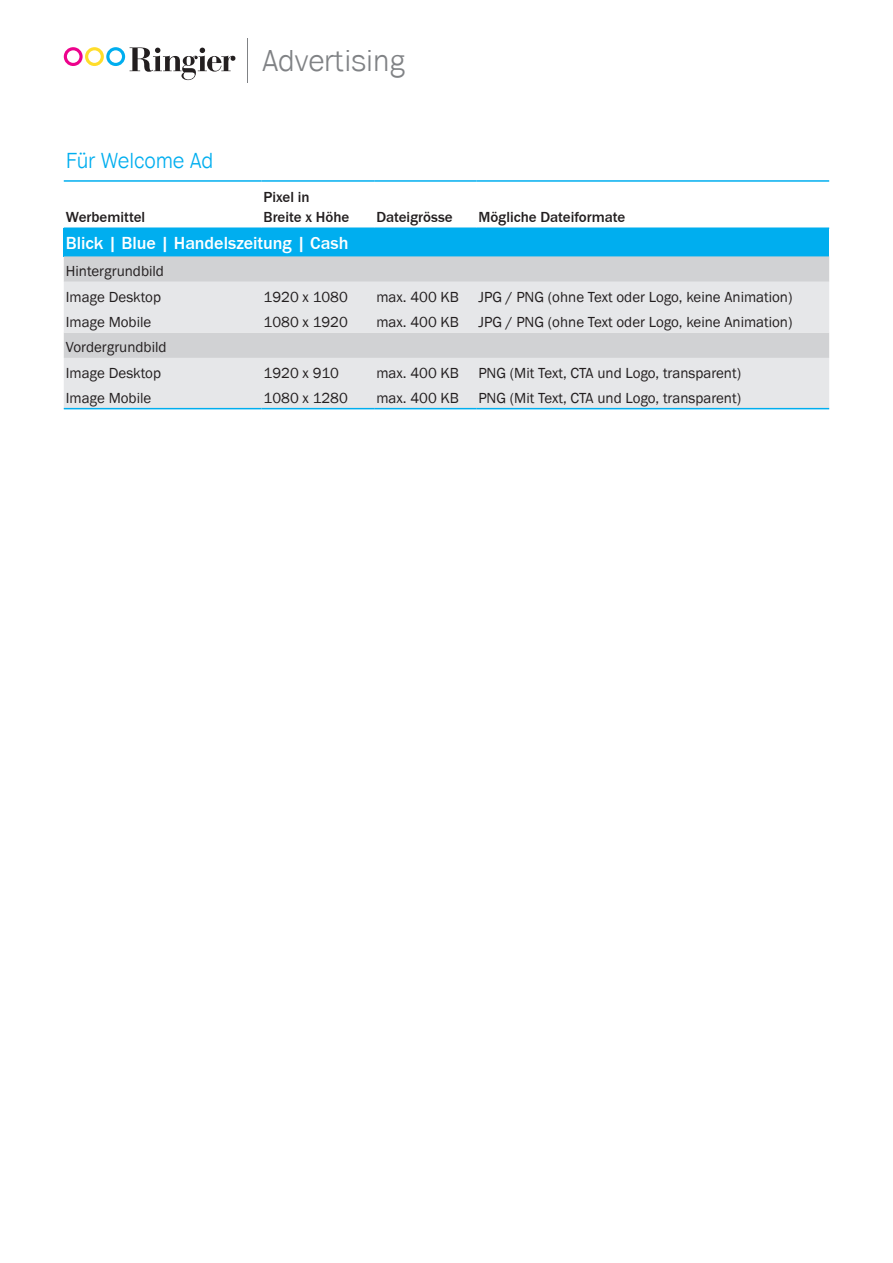
<style>
.page{position:relative;width:893px;height:1263px;background:#fff}
.page>*{position:absolute;margin:0;border:0;box-sizing:border-box;transform-origin:0 0}
.t1{font:300 31.2px "Ringier";color:#808285}
.t2{font:300 22.5px "Ringier";letter-spacing:-.01em;color:#00aeef}
.t3{font:700 18px "Ringier";color:#fff}
.t4{font:15px/25.3px "Ringier";color:#231f20}
.t5{font:700 15px/19.5px "Ringier";color:#231f20}
</style>
<div class="page">
<svg style="left:64px;top:47px;width:171px;height:33px"></svg>
<hr style="left:248px;top:38px;width:1px;height:45px;background:#808285">
<div style="left:64px;top:228px;width:765px;height:28px;background:#00aeef"></div>
<svg style="left:64px;top:256px;width:765px;height:26px;background:#cdd1d4"></svg>
<svg style="left:64px;top:282px;width:765px;height:126px;background:#e1e2e4"></svg>
<hr style="left:64px;top:227px;width:197px;height:2px;background:#00aeef">
<hr style="left:261px;top:227px;width:113px;height:2px;background:#00aeef">
<hr style="left:374px;top:227px;width:102px;height:2px;background:#00aeef">
<hr style="left:476px;top:227px;width:353px;height:2px;background:#00aeef">
<hr style="left:64px;top:180px;width:197px;height:2px;background:#00aeef">
<hr style="left:261px;top:180px;width:113px;height:2px;background:#00aeef">
<hr style="left:374px;top:180px;width:102px;height:2px;background:#00aeef">
<hr style="left:476px;top:180px;width:353px;height:2px;background:#00aeef">
<hr style="left:64px;top:408px;width:197px;height:1px;background:#00aeef">
<hr style="left:261px;top:408px;width:113px;height:1px;background:#00aeef">
<hr style="left:374px;top:408px;width:102px;height:1px;background:#00aeef">
<hr style="left:476px;top:408px;width:353px;height:1px;background:#00aeef">
<h2 class="t2" style="left:66px;top:147px;width:149px">Für Welcome Ad</h2>
<p class="t5" style="left:66px;top:207px;width:81px">Werbemittel</p>
<h1 class="t1" style="left:262px;top:41px;width:145px">Advertising</h1>
<p class="t5" style="left:264px;top:187px;width:87px">Pixel in<br>Breite x Höhe</p>
<p class="t5" style="left:376px;top:207px;width:78px">Dateigrösse</p>
<p class="t5" style="left:478px;top:207px;width:148px">Mögliche Dateiformate</p>
<p class="t3" style="left:66px;top:231px;width:284px">Blick | Blue | Handelszeitung | Cash</p>
<p class="t4" style="left:66px;top:258px;width:100px">Hintergrundbild<br>Image Desktop</p>
<p class="t4" style="left:264px;top:284px;width:86px">1920 x 1080</p>
<p class="t4" style="left:376px;top:284px;width:84px">max. 400 KB</p>
<p class="t4" style="left:478px;top:284px;width:316px">JPG / PNG (ohne Text oder Logo, keine Animation)</p>
<p class="t4" style="left:66px;top:309px;width:87px">Image Mobile</p>
<p class="t4" style="left:264px;top:309px;width:86px">1080 x 1920</p>
<p class="t4" style="left:376px;top:309px;width:84px">max. 400 KB</p>
<p class="t4" style="left:478px;top:309px;width:316px">JPG / PNG (ohne Text oder Logo, keine Animation)</p>
<p class="t4" style="left:66px;top:334px;width:102px">Vordergrundbild<br>Image Desktop</p>
<p class="t4" style="left:264px;top:360px;width:77px">1920 x 910</p>
<p class="t4" style="left:376px;top:360px;width:84px">max. 400 KB</p>
<p class="t4" style="left:478px;top:360px;width:264px">PNG (Mit Text, CTA und Logo, transparent)</p>
<p class="t4" style="left:66px;top:385px;width:87px">Image Mobile</p>
<p class="t4" style="left:264px;top:385px;width:86px">1080 x 1280</p>
<p class="t4" style="left:376px;top:385px;width:84px">max. 400 KB</p>
<p class="t4" style="left:478px;top:385px;width:264px">PNG (Mit Text, CTA und Logo, transparent)</p>
</div>
